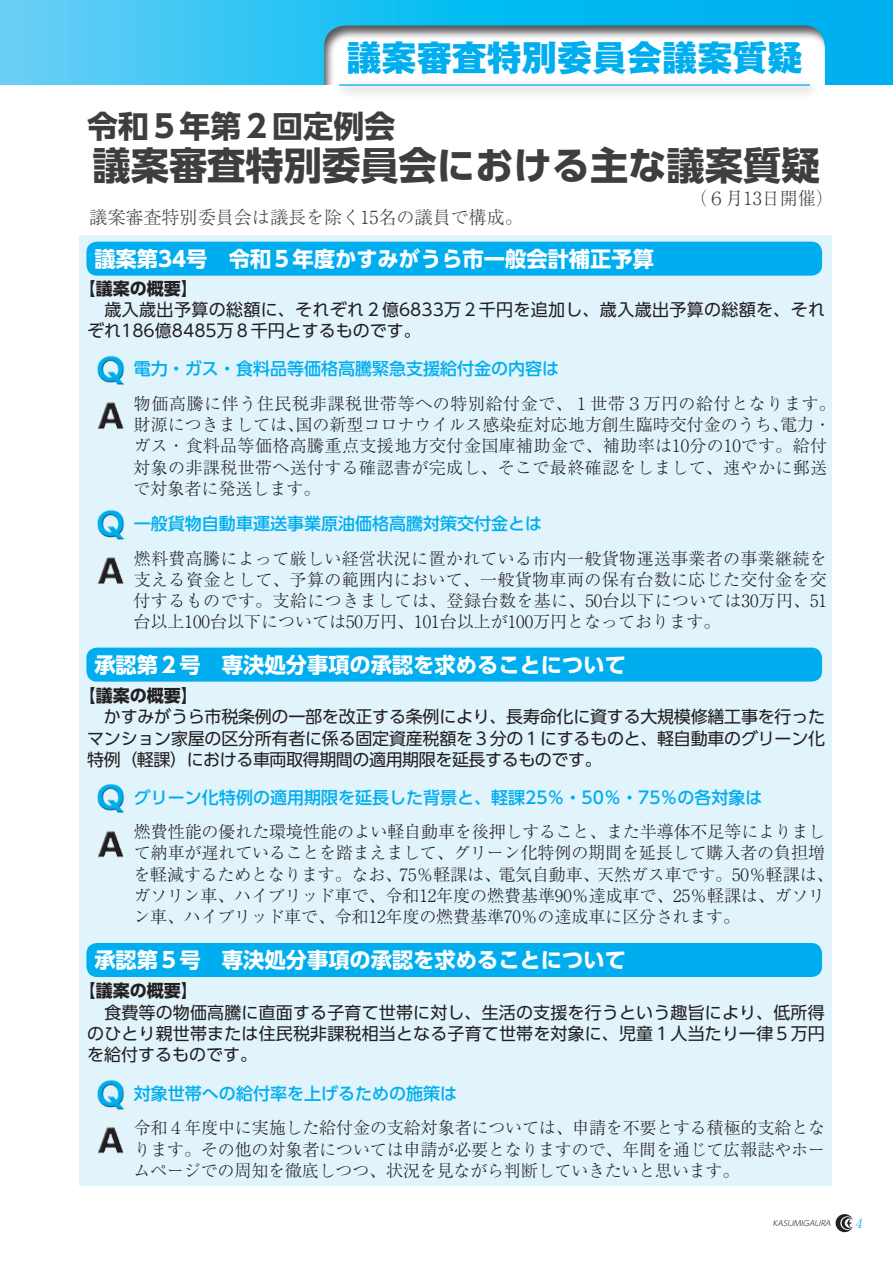
<style>
.page{position:relative;width:893px;height:1263px;background:#fff}
.page>*{position:absolute;margin:0;border:0;box-sizing:border-box;transform-origin:0 0}
.t1{font:700 38.25px "UD Shin Go Pro";color:#3e3e3f}
.t2{font:800 35.1px "Gothic MB101 Pro";color:#00aeef}
.t3{font:700 30.9px "UD Shin Go Pro";color:#3e3e3f}
.t4{font:700 21.3px "UD Shin Go Pro";color:#fff}
.t5{font:300 18px "Ryumin Pr 6";color:#3e3e3f}
.t6{font:300 16.95px/21.3px "Ryumin Pro";color:#231f20;text-align:justify}
.t7{font:16.95px/21.3px "UD Shin Go Pro";color:#231f20;text-align:justify}
.t8{font:500 16.95px "UD Shin Go Pro";color:#00aeef}
.t9{font:300 16.95px/21.3px "Ryumin Pro";letter-spacing:.02em;color:#231f20}
.t10{font:16.95px/21.3px "UD Shin Go Pro";letter-spacing:.02em;color:#231f20}
.t11{font:300 16.95px/21.3px "Ryumin Pro";letter-spacing:.035em;color:#231f20;text-align:right}
.t12{font:700 16.95px "UD Shin Go Pro";color:#231f20}
.t13{font:italic 300 12.75px "Ryumin Pr 6";color:#00aeef}
.t14{font:italic 300 7.5px "UD Shin Go Pro";color:#231f20}
</style>
<div class="page">
<div style="left:79px;top:235px;width:752px;height:951px;background:#e1f4fc"></div>
<svg style="left:0;top:0;width:893px;height:85px;background:#2cc1f2"></svg>
<svg style="left:836px;top:1214px;width:17px;height:18px"></svg>
<div style="left:322px;top:25px;width:504px;height:84px;background:#231f20;opacity:.75"></div>
<img style="left:97px;top:355px;width:28px;height:30px">
<img style="left:97px;top:510px;width:28px;height:30px">
<img style="left:97px;top:783px;width:28px;height:30px">
<img style="left:97px;top:1080px;width:28px;height:30px">
<img style="left:97px;top:402px;width:27px;height:27px">
<img style="left:97px;top:557px;width:27px;height:27px">
<img style="left:97px;top:831px;width:27px;height:27px">
<img style="left:97px;top:1127px;width:27px;height:27px">
<div style="left:86px;top:648px;width:736px;height:34px;background:#00aeef;border-radius:11px"></div>
<div style="left:86px;top:943px;width:736px;height:34px;background:#00aeef;border-radius:11px"></div>
<div style="left:86px;top:242px;width:736px;height:34px;background:#00aeef;border-radius:11px"></div>
<div style="left:0;top:85px;width:893px;height:21px;background:#fff"></div>
<div style="left:334px;top:79px;width:487px;height:19px;background:#f4f4f4"></div>
<hr style="left:339px;top:84px;width:471px;height:2px;background:#00aeef">
<h2 class="t2" style="left:347px;top:28px;width:458px">議案審査特別委員会議案質疑</h2>
<h3 class="t3" style="left:87px;top:101px;width:310px">令和５年第２回定例会</h3>
<h1 class="t1" style="left:92px;top:134px;width:729px">議案審査特別委員会における主な議案質疑</h1>
<p class="t5" style="left:689px;top:184px;width:146px">（６月13日開催(</p>
<p class="t5" style="left:89px;top:203px;width:435px">議案審査特別委員会は議長を除く15名の議員で構成。</p>
<p class="t4" style="left:94px;top:241px;width:561px">議案第34号　令和５年度かすみがうら市一般会計補正予算</p>
<p class="t12" style="left:79px;top:274px;width:121px">【議案の概要【</p>
<p class="t10" style="left:87px;top:298px;width:739px">　歳入歳出予算の総額に、それぞれ２億6833万２千円を追加し、歳入歳出予算の総額を、それぞれ186億8485万８千円とするものです。</p>
<p class="t8" style="left:134px;top:354px;width:427px">電力・ガス・食料品等価格高騰緊急支援給付金の内容は</p>
<p class="t11" style="left:134px;top:391px;width:703px">物価高騰に伴う住民税非課税世帯等への特別給付金で、１世帯３万円の給付となります。電力・</p>
<p class="t6" style="left:296px;top:413px;width:495px">国の新型コロナウイルス感染症対応地方創生臨時交付金のうち、</p>
<p class="t9" style="left:134px;top:413px;width:695px">財源につきましては、<br>ガス・食料品等価格高騰重点支援地方交付金国庫補助金で、補助率は10分の10です。給付対象の非課税世帯へ送付する確認書が完成し、そこで最終確認をしまして、速やかに郵送で対象者に発送します。</p>
<p class="t8" style="left:134px;top:509px;width:410px">一般貨物自動車運送事業原油価格高騰対策交付金とは</p>
<p class="t6" style="left:134px;top:546px;width:695px">燃料費高騰によって厳しい経営状況に置かれている市内一般貨物運送事業者の事業継続を支える資金として、予算の範囲内において、一般貨物車両の保有台数に応じた交付金を交付するものです。支給につきましては、登録台数を基に、50台以下については30万円、51台以上100台以下については50万円、101台以上が100万円となっております。</p>
<p class="t4" style="left:94px;top:647px;width:533px">承認第２号　専決処分事項の承認を求めることについて</p>
<p class="t12" style="left:79px;top:682px;width:121px">【議案の概要【</p>
<p class="t7" style="left:87px;top:706px;width:739px">　かすみがうら市税条例の一部を改正する条例により、長寿命化に資する大規模修繕工事を行ったマンション家屋の区分所有者に係る固定資産税額を３分の１にするものと、軽自動車のグリーン化特例（軽課）における車両取得期間の適用期限を延長するものです。</p>
<p class="t8" style="left:134px;top:784px;width:630px">グリーン化特例の適用期限を延長した背景と、軽課25％・50％・75％の各対象は</p>
<p class="t6" style="left:134px;top:820px;width:693px">燃費性能の優れた環境性能のよい軽自動車を後押しすること、また半導体不足等によりまし</p>
<p class="t6" style="left:134px;top:841px;width:693px">て納車が遅れていることを踏まえまして、グリーン化特例の期間を延長して購入者の負担増</p>
<p class="t6" style="left:597px;top:862px;width:238px">天然ガス車です。50％軽課は、</p>
<p class="t6" style="left:498px;top:862px;width:103px">電気自動車、</p>
<p class="t6" style="left:133px;top:862px;width:693px;text-align:left">を軽減するためとなります。なお、<br>ガソリン車、ハイブリッド車で、令和12年度の燃費基準90％達成車で、25％軽課は、ガソリン車、ハイブリッド車で、令和12年度の燃費基準70％の達成車に区分されます。</p>
<p class="t6" style="left:400px;top:862px;width:103px">75％軽課は、</p>
<p class="t4" style="left:94px;top:942px;width:533px">承認第５号　専決処分事項の承認を求めることについて</p>
<p class="t12" style="left:79px;top:977px;width:121px">【議案の概要【</p>
<p class="t7" style="left:87px;top:1001px;width:739px">　食費等の物価高騰に直面する子育て世帯に対し、生活の支援を行うという趣旨により、低所得のひとり親世帯または住民税非課税相当となる子育て世帯を対象に、児童１人当たり一律５万円を給付するものです。</p>
<p class="t8" style="left:134px;top:1080px;width:325px">対象世帯への給付率を上げるための施策は</p>
<p class="t6" style="left:133px;top:1116px;width:693px">令和４年度中に実施した給付金の支給対象者については、申請を不要とする積極的支給となります。その他の対象者については申請が必要となりますので、年間を通じて広報誌やホームページでの周知を徹底しつつ、状況を見ながら判断していきたいと思います。</p>
<p class="t14" style="left:773px;top:1217px;width:62px">KASUMIGAURA</p>
<p class="t13" style="left:855px;top:1213px;width:11px">4</p>
</div>
